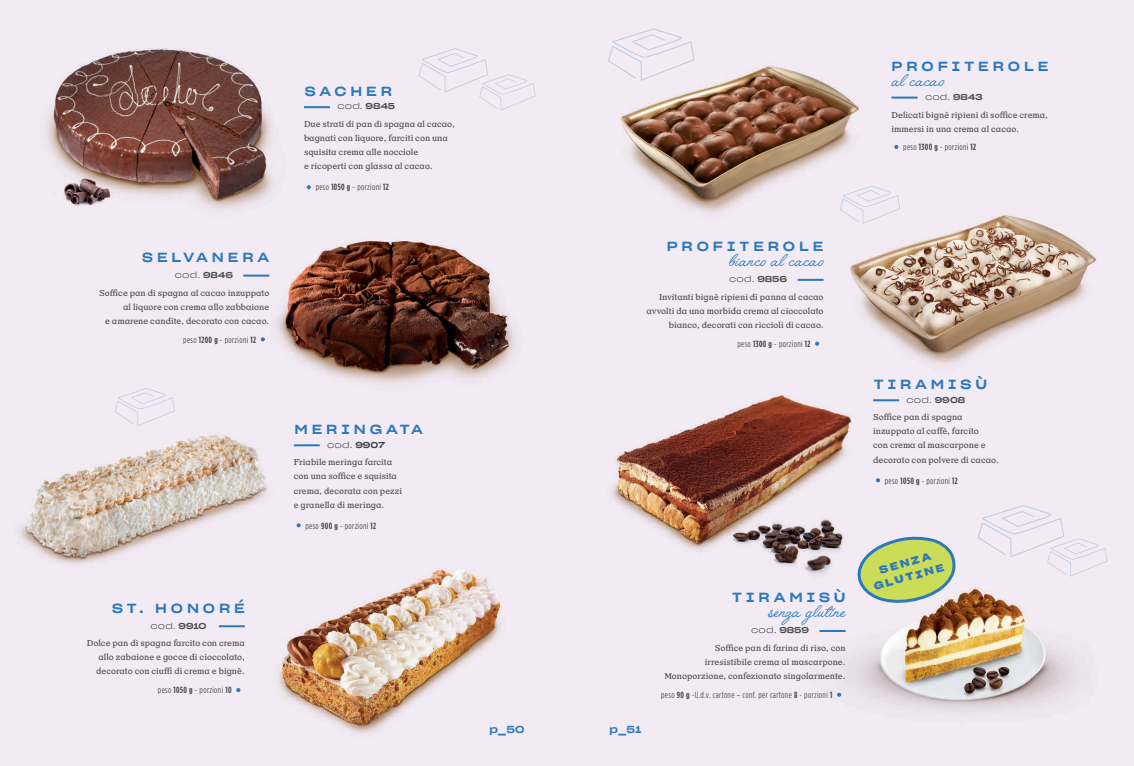
<style>
.page{position:relative;width:1134px;height:766px;background:#fff}
.page>*{position:absolute;margin:0;border:0;box-sizing:border-box;transform-origin:0 0}
.t1{font:24px "Angelface";color:#2c78bd}
.t2{font:13px "Sharp Grotesk Medium 25";letter-spacing:.3em;color:#2c78bd}
.t3{font:10.4px/14.2px "Sharp Grotesk Semi Bold 25";color:#2c78bd;text-align:center}
.t4{font:10px "Sharp Grotesk Medium 25";color:#2c78bd}
.t5{font:9px/14px "Or Lemmen";color:#4b4c4d}
.t6{font:9px "Gotham Condensed";letter-spacing:.04em;color:#4b4c4d}
.t7{font:8.4px "Sharp Grotesk Light 25";letter-spacing:.015em;color:#4b4c4d}
.s1{font-family:"Sharp Grotesk Medium 25"}
.s2{font-weight:700}
.s3{font-family:"Sharp Grotesk Medium 25";color:#3e3e3f}
</style>
<div class="page">
<img style="left:0;top:0;width:1134px;height:765px">
<hr style="left:294px;top:444px;width:26px;height:2px;background:#2c78bd">
<svg style="left:297px;top:523px;width:4px;height:4px"></svg>
<hr style="left:304px;top:106px;width:26px;height:2px;background:#2c78bd">
<svg style="left:307px;top:185px;width:4px;height:4px"></svg>
<svg style="left:418px;top:48px;width:118px;height:62px;background:#eee8f3"></svg>
<svg style="left:115px;top:388px;width:60px;height:38px;background:#ece7f2"></svg>
<hr style="left:891px;top:97px;width:26px;height:2px;background:#2c78bd">
<svg style="left:894px;top:145px;width:4px;height:4px"></svg>
<svg style="left:854px;top:534px;width:104px;height:71px;background:#c6d592"></svg>
<hr style="left:873px;top:399px;width:26px;height:2px;background:#2c78bd">
<svg style="left:876px;top:478px;width:4px;height:4px"></svg>
<svg style="left:608px;top:28px;width:87px;height:53px;background:#ede7f2"></svg>
<svg style="left:978px;top:505px;width:129px;height:71px;background:#eee8f2"></svg>
<svg style="left:840px;top:186px;width:60px;height:38px;background:#ece7f2"></svg>
<hr style="left:219px;top:625px;width:26px;height:2px;background:#2c78bd">
<svg style="left:236px;top:687px;width:4px;height:5px"></svg>
<hr style="left:243px;top:274px;width:26px;height:2px;background:#2c78bd">
<svg style="left:261px;top:337px;width:4px;height:4px"></svg>
<hr style="left:798px;top:279px;width:26px;height:2px;background:#2c78bd">
<svg style="left:815px;top:341px;width:4px;height:4px"></svg>
<hr style="left:820px;top:629px;width:26px;height:2px;background:#2c78bd">
<svg style="left:837px;top:692px;width:4px;height:4px"></svg>
<h2 class="t2" style="left:305px;top:80px;width:89px">SACHER</h2>
<p class="t7" style="left:337px;top:99px;width:59px">cod. <span class="s1">9845</span></p>
<p class="t5" style="left:304px;top:117px;width:152px">Due strati di pan di spagna al cacao, bagnati con liquore, farciti con una squisita crema alle nocciole<br>e ricoperti con glassa al cacao.</p>
<h2 class="t2" style="left:891px;top:55px;width:158px">PROFITEROLE</h2>
<p class="t7" style="left:925px;top:90px;width:59px">cod. <span class="s1">9843</span></p>
<h1 class="t1" style="left:891px;top:67px;width:54px">al cacao</h1>
<p class="t5" style="left:891px;top:108px;width:158px">Delicati bignè ripieni di soffice crema, immersi in una crema al cacao.</p>
<p class="t6" style="left:903px;top:142px;width:74px">peso <span class="s2">1300 g</span> - porzioni <span class="s2">12</span></p>
<p class="t6" style="left:316px;top:182px;width:74px">peso <span class="s2">1050 g</span> - porzioni <span class="s2">12</span></p>
<h2 class="t2" style="left:142px;top:245px;width:129px">SELVANERA</h2>
<p class="t7" style="left:175px;top:268px;width:59px">cod. <span class="s1">9846</span></p>
<h2 class="t2" style="left:667px;top:234px;width:158px">PROFITEROLE</h2>
<p class="t7" style="left:729px;top:272px;width:59px">cod. <span class="s1">9856</span></p>
<h1 class="t1" style="left:729px;top:246px;width:96px">bianco al cacao</h1>
<p class="t5" style="left:99px;top:285px;width:172px;text-align:right">Soffice pan di spagna al cacao inzuppato al liquore con crema allo zabbaione<br>e amarene candite, decorato con cacao.</p>
<p class="t5" style="left:646px;top:290px;width:179px;text-align:right">Invitanti bignè ripieni di panna al cacao avvolti da una morbida crema al cioccolato bianco, decorati con riccioli di cacao.</p>
<p class="t6" style="left:183px;top:334px;width:74px">peso <span class="s2">1200 g</span> - porzioni <span class="s2">12</span></p>
<p class="t6" style="left:737px;top:339px;width:74px">peso <span class="s2">1300 g</span> - porzioni <span class="s2">12</span></p>
<h2 class="t2" style="left:874px;top:372px;width:115px">TIRAMISÙ</h2>
<p class="t7" style="left:907px;top:392px;width:60px">cod. <span class="s1">9908</span></p>
<h2 class="t2" style="left:294px;top:417px;width:130px">MERINGATA</h2>
<p class="t7" style="left:327px;top:437px;width:59px">cod. <span class="s3">9907</span></p>
<p class="t5" style="left:294px;top:455px;width:110px">Friabile meringa farcita con una soffice e squisita crema, decorata con pezzi e granella di meringa.</p>
<p class="t5" style="left:873px;top:410px;width:127px">Soffice pan di spagna inzuppato al caffè, farcito<br>con crema al mascarpone e decorato con polvere di cacao.</p>
<p class="t6" style="left:885px;top:475px;width:74px">peso <span class="s2">1050 g</span> - porzioni <span class="s2">12</span></p>
<p class="t6" style="left:305px;top:520px;width:72px">peso <span class="s2">900 g</span> - porzioni <span class="s2">12</span></p>
<h2 class="t2" style="left:112px;top:596px;width:134px">ST. HONORÉ</h2>
<p class="t7" style="left:150px;top:618px;width:58px">cod. <span class="s1">9910</span></p>
<h2 class="t2" style="left:732px;top:585px;width:115px">TIRAMISÙ</h2>
<p class="t7" style="left:751px;top:623px;width:59px">cod. <span class="s1">9859</span></p>
<h1 class="t1" style="left:768px;top:597px;width:79px">senza glutine</h1>
<p class="t3" style="left:868px;top:565px;width:74px;rotate:-16deg">SENZA<br>GLUTINE</p>
<p class="t5" style="left:96px;top:636px;width:150px;text-align:justify;text-indent:-9px">Dolce pan di spagna farcito con crema allo zabaione e gocce di cioccolato, decorato con ciuffi di crema e bignè.</p>
<p class="t5" style="left:664px;top:641px;width:183px;text-align:right">Soffice pan di farina di riso, con<br>irresistibile crema al mascarpone.<br>Monoporzione, confezionato singolarmente.</p>
<p class="t6" style="left:158px;top:685px;width:75px">peso <span class="s2">1050 g</span> - porzioni <span class="s2">10</span></p>
<p class="t6" style="left:661px;top:689px;width:173px">peso <span class="s2">90 g</span> -U.d.v. cartone – conf. per cartone <span class="s2">8</span> - porzioni <span class="s2">1</span></p>
<p class="t4" style="left:489px;top:719px;width:37px">p_50</p>
<p class="t4" style="left:609px;top:719px;width:34px">p_51</p>
</div>
